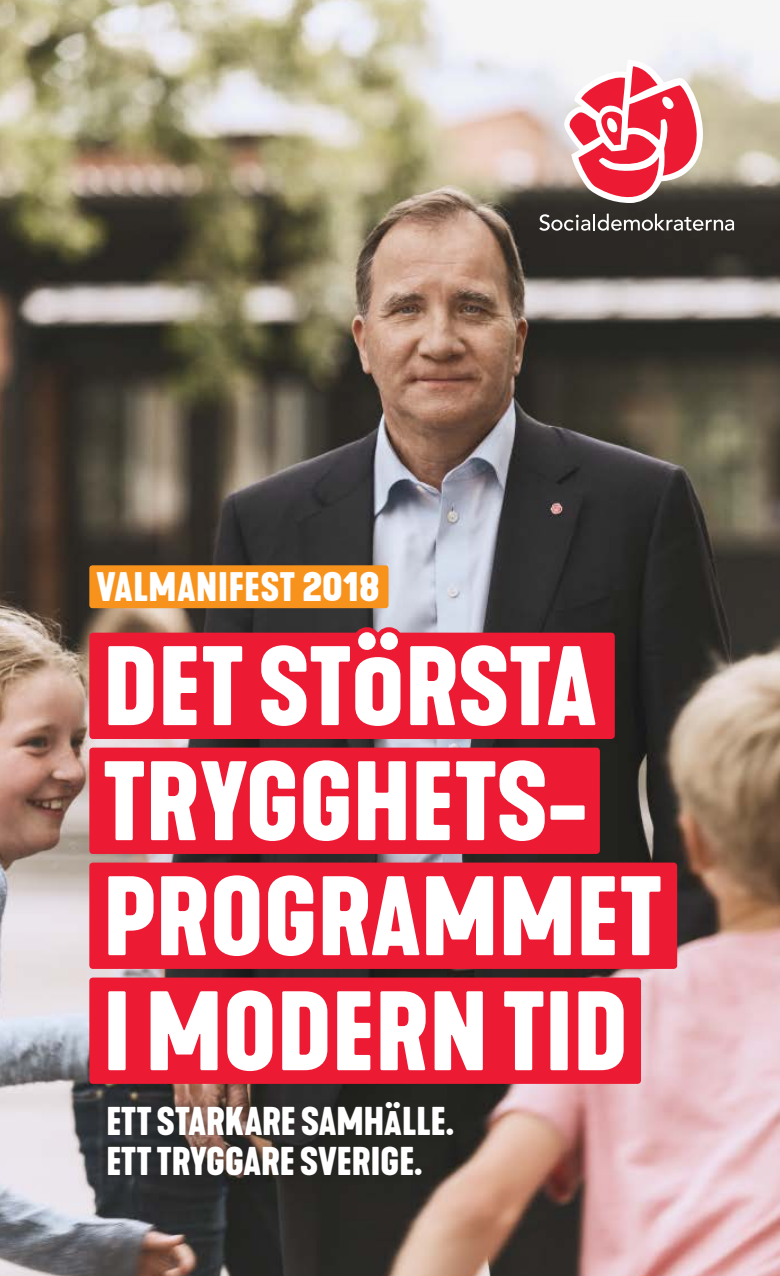
<style>
.page{position:relative;width:780px;height:1276px;background:#fff}
.page>*{position:absolute;margin:0;border:0;box-sizing:border-box;transform-origin:0 0}
.t1{font:700 105.25px/115px "Kapra Neue Custom";letter-spacing:.01em;color:#fff}
.t2{font:700 38.5px "Kapra Neue Custom";letter-spacing:.02em;color:#fff}
.t3{font:700 37.5px/40px "Kapra Neue Custom";color:#fff}
.s1{font-size:41.25px}
</style>
<div class="page">
<img style="left:0;top:0;width:780px;height:1276px">
<div style="left:89px;top:977px;width:552px;height:107px;background:#ed1a33;border-radius:4px"></div>
<div style="left:89px;top:862px;width:588px;height:107px;background:#ed1a33;border-radius:4px"></div>
<div style="left:89px;top:747px;width:511px;height:107px;background:#ed1a33;border-radius:4px"></div>
<svg style="left:539px;top:214px;width:195px;height:17px"></svg>
<svg style="left:564px;top:59px;width:154px;height:146px"></svg>
<div style="left:89px;top:632px;width:525px;height:107px;background:#ed1a33;border-radius:4px"></div>
<svg style="left:345px;top:622px;width:65px;height:11px"></svg>
<div style="left:89px;top:565px;width:299px;height:43px;background:#f7931d;border-radius:3px"></div>
<div style="left:100px;top:1094px;width:362px;height:89px;background:#231f20;opacity:.45"></div>
<p class="t2" style="left:96px;top:562px;width:285px">VALMANIFEST <span class="s1">2018</span></p>
<p class="t1" style="left:103px;top:632px;width:559px">DET STÖRSTA<br>TRYGGHETS-<br>PROGRAMMET<br>I MODERN TID</p>
<p class="t3" style="left:106px;top:1102px;width:349px">ETT STARKARE SAMHÄLLE.<br>ETT TRYGGARE SVERIGE.</p>
</div>
